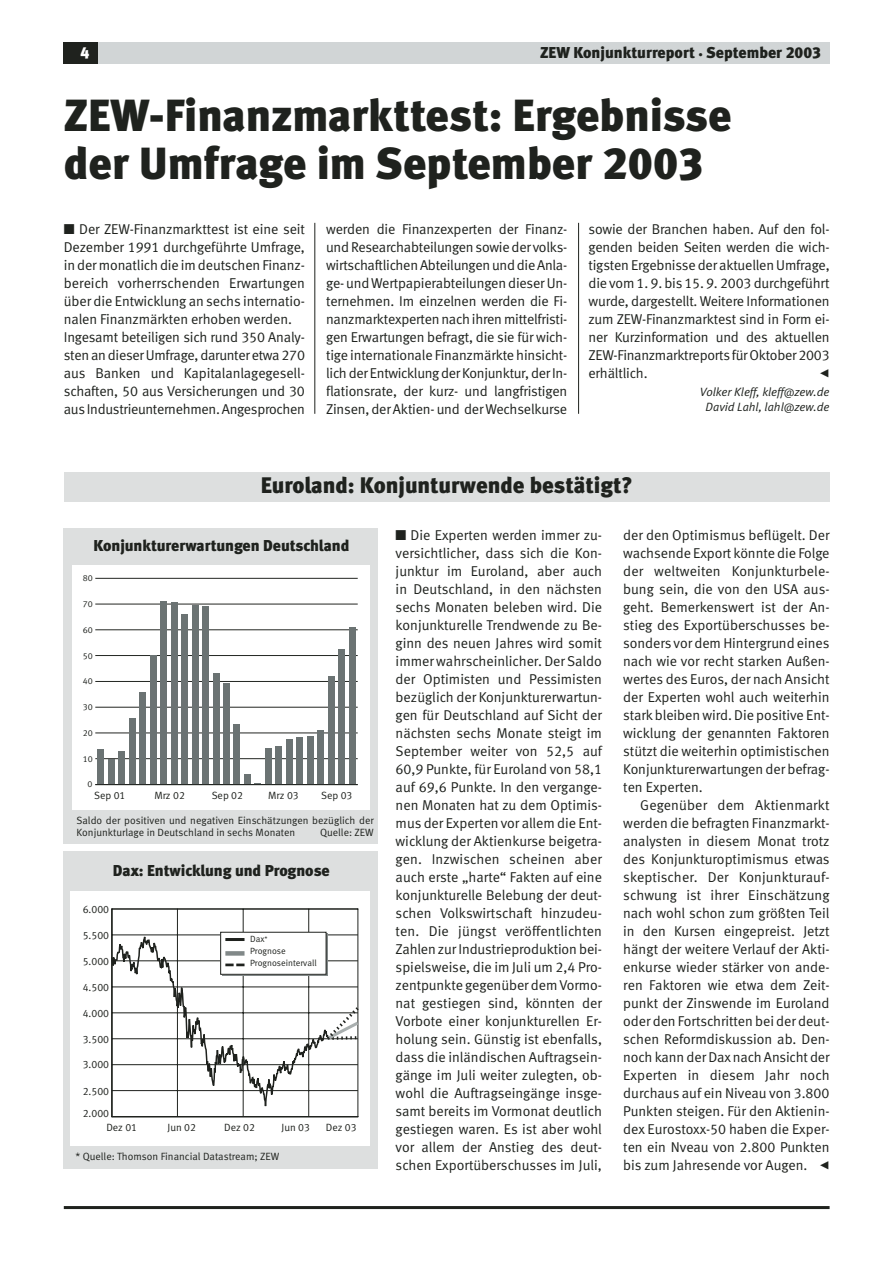
<style>
.page{position:relative;width:893px;height:1263px;background:#fff}
.page>*{position:absolute;margin:0;border:0;box-sizing:border-box;transform-origin:0 0}
.t1{font:45px/48px "Meta Black LF";color:#1f221e}
.t2{font:22.5px "Meta Black LF";color:#1f221e}
.t3{font:15.75px "Meta Black LF";letter-spacing:-.005em;color:#1f221e}
.t4{font:15.75px "Meta Black LF";color:#fff}
.t5{font:14.25px/18px "Meta Normal LF";letter-spacing:-.01em;color:#1f221e;text-align:justify}
.t6{font:italic 12px/15px "Meta Normal LF";color:#1f221e;text-align:center}
.t7{font:10.65px "Meta Normal LF";color:#1f221e}
.t8{font:10.5px/12px "Meta Normal LF";color:#1f221e}
.t9{font:9px/12px "Meta Normal LF";color:#1f221e}
.t10{font:8.7px "Meta Normal LF";color:#1f221e}
.s1{font-size:6.75px}
</style>
<div class="page">
<hr style="left:64px;top:1206px;width:765px;height:3px;background:#1f221e">
<div style="left:64px;top:43px;width:765px;height:21px;background:#d1d5d6"></div>
<div style="left:64px;top:43px;width:34px;height:21px;background:#1f221e"></div>
<div style="left:64px;top:472px;width:765px;height:29px;background:#dddfdf"></div>
<hr style="left:314px;top:223px;width:1px;height:191px;background:#1f221e">
<hr style="left:578px;top:223px;width:1px;height:191px;background:#1f221e">
<div style="left:64px;top:528px;width:314px;height:316px;background:#dddfdf"></div>
<div style="left:64px;top:852px;width:314px;height:317px;background:#dddfdf"></div>
<div style="left:72px;top:566px;width:297px;height:244px;background:#fff"></div>
<hr style="left:95px;top:758px;width:263px;height:1px;background:#1f221e">
<hr style="left:95px;top:733px;width:263px;height:1px;background:#1f221e">
<hr style="left:95px;top:707px;width:263px;height:1px;background:#1f221e">
<hr style="left:95px;top:681px;width:263px;height:1px;background:#1f221e">
<hr style="left:95px;top:655px;width:263px;height:1px;background:#1f221e">
<hr style="left:95px;top:629px;width:263px;height:1px;background:#1f221e">
<hr style="left:95px;top:604px;width:263px;height:1px;background:#1f221e">
<hr style="left:95px;top:578px;width:263px;height:1px;background:#1f221e">
<div style="left:98px;top:749px;width:6px;height:36px;background:#6b7373"></div>
<div style="left:108px;top:759px;width:6px;height:26px;background:#6b7373"></div>
<div style="left:119px;top:751px;width:6px;height:34px;background:#6b7373"></div>
<div style="left:129px;top:718px;width:6px;height:67px;background:#6b7373"></div>
<div style="left:140px;top:692px;width:6px;height:93px;background:#6b7373"></div>
<div style="left:150px;top:655px;width:6px;height:130px;background:#6b7373"></div>
<div style="left:160px;top:601px;width:7px;height:184px;background:#6b7373"></div>
<div style="left:171px;top:602px;width:6px;height:183px;background:#6b7373"></div>
<div style="left:181px;top:614px;width:7px;height:171px;background:#6b7373"></div>
<div style="left:192px;top:605px;width:6px;height:180px;background:#6b7373"></div>
<div style="left:202px;top:606px;width:7px;height:179px;background:#6b7373"></div>
<div style="left:213px;top:673px;width:6px;height:112px;background:#6b7373"></div>
<div style="left:223px;top:683px;width:7px;height:102px;background:#6b7373"></div>
<div style="left:234px;top:724px;width:6px;height:61px;background:#6b7373"></div>
<div style="left:244px;top:774px;width:6px;height:11px;background:#6b7373"></div>
<div style="left:265px;top:748px;width:6px;height:37px;background:#6b7373"></div>
<div style="left:276px;top:746px;width:6px;height:39px;background:#6b7373"></div>
<div style="left:286px;top:739px;width:6px;height:46px;background:#6b7373"></div>
<div style="left:297px;top:737px;width:6px;height:48px;background:#6b7373"></div>
<div style="left:307px;top:736px;width:6px;height:49px;background:#6b7373"></div>
<div style="left:317px;top:730px;width:7px;height:55px;background:#6b7373"></div>
<div style="left:328px;top:676px;width:6px;height:109px;background:#6b7373"></div>
<div style="left:338px;top:649px;width:7px;height:136px;background:#6b7373"></div>
<div style="left:349px;top:627px;width:6px;height:158px;background:#6b7373"></div>
<hr style="left:95px;top:784px;width:263px;height:1px;background:#1f221e">
<div style="left:70px;top:891px;width:300px;height:255px;background:#fff"></div>
<hr style="left:357px;top:909px;width:1px;height:208px;background:#1f221e">
<hr style="left:112px;top:909px;width:246px;height:1px;background:#1f221e">
<hr style="left:112px;top:909px;width:1px;height:208px;background:#1f221e">
<hr style="left:177px;top:909px;width:1px;height:208px;background:#1f221e">
<hr style="left:243px;top:909px;width:1px;height:208px;background:#1f221e">
<hr style="left:308px;top:909px;width:1px;height:208px;background:#1f221e">
<hr style="left:111px;top:909px;width:1px;height:208px;background:#1f221e">
<svg style="left:111px;top:927px;width:248px;height:191px"></svg>
<p class="t4" style="left:80px;top:47px;width:10px">4</p>
<p class="t3" style="left:540px;top:47px;width:282px">ZEW Konjunkturreport . September 2003</p>
<h1 class="t1" style="left:64px;top:95px;width:669px">ZEW-Finanzmarkttest: Ergebnisse der Umfrage im September 2003</h1>
<p class="t5" style="left:64px;top:221px;width:243px;text-align:left">■ Der ZEW-Finanzmarkttest ist eine seit Dezember 1991 durchgeführte Umfrage, in der monatlich die im deutschen Finanz&shy;bereich vorherrschenden Erwartungen über die Entwicklung an sechs internatio&shy;nalen Finanzmärkten erhoben werden.<br>Ingesamt beteiligen sich rund 350 Analy&shy;sten an dieser Umfrage, darunter etwa 270 aus Banken und Kapitalanlagegesell&shy;schaften, 50 aus Versicherungen und 30 aus Industrieunternehmen. Angesprochen</p>
<p class="t5" style="left:326px;top:221px;width:243px">werden die Finanzexperten der Finanz&shy;und Researchabteilungen sowie der volks&shy;wirtschaftlichen Abteilungen und die Anla&shy;ge- und Wertpapierabteilungen dieser Un&shy;ternehmen. Im einzelnen werden die Fi&shy;nanzmarktexperten nach ihren mittelfristi&shy;gen Erwartungen befragt, die sie für wich&shy;tige internationale Finanzmärkte hinsicht&shy;lich der Entwicklung der Konjunktur, der In&shy;flationsrate, der kurz- und langfristigen Zinsen, der Aktien- und der Wechselkurse</p>
<p class="t5" style="left:588px;top:221px;width:243px">sowie der Branchen haben. Auf den fol&shy;genden beiden Seiten werden die wich&shy;tigsten Ergebnisse der aktuellen Umfrage, die vom 1. 9. bis 15. 9. 2003 durchgeführt wurde, dargestellt. Weitere Informationen zum ZEW-Finanzmarktest sind in Form ei&shy;ner Kurzinformation und des aktuellen ZEW-Finanzmarktreports für Oktober 2003 erhältlich.</p>
<p class="t6" style="left:699px;top:385px;width:131px">Volker Kleff, kleff@zew.de<br>David Lahl, lahl@zew.de</p>
<h2 class="t2" style="left:261px;top:476px;width:373px">Euroland: Konjunturwende bestätigt?</h2>
<p class="t5" style="left:395px;top:527px;width:208px">■ Die Experten werden immer zu&shy;versichtlicher, dass sich die Kon&shy;junktur im Euroland, aber auch in Deutschland, in den nächsten sechs Monaten beleben wird. Die konjunkturelle Trendwende zu Be&shy;ginn des neuen Jahres wird somit immer wahrscheinlicher. Der Saldo der Optimisten und Pessimisten bezüglich der Konjunkturerwartun&shy;gen für Deutschland auf Sicht der nächsten sechs Monate steigt im September weiter von 52,5 auf 60,9 Punkte, für Euroland von 58,1 auf 69,6 Punkte. In den vergange&shy;nen Monaten hat zu dem Optimis&shy;mus der Experten vor allem die Ent&shy;wicklung der Aktienkurse beigetra&shy;gen. Inzwischen scheinen aber auch erste „harte“ Fakten auf eine konjunkturelle Belebung der deut&shy;schen Volkswirtschaft hinzudeu&shy;ten. Die jüngst veröffentlichten Zahlen zur Industrieproduktion bei&shy;spielsweise, die im Juli um 2,4 Pro&shy;zentpunkte gegenüber dem Vormo&shy;nat gestiegen sind, könnten der Vorbote einer konjunkturellen Er&shy;holung sein. Günstig ist ebenfalls, dass die inländischen Auftragsein&shy;gänge im Juli weiter zulegten, ob&shy;wohl die Auftragseingänge insge&shy;samt bereits im Vormonat deutlich gestiegen waren. Es ist aber wohl vor allem der Anstieg des deut&shy;schen Exportüberschusses im Juli,</p>
<p class="t5" style="left:623px;top:527px;width:208px">der den Optimismus beflügelt. Der wachsende Export könnte die Folge der weltweiten Konjunkturbele&shy;bung sein, die von den USA aus&shy;geht. Bemerkenswert ist der An&shy;stieg des Exportüberschusses be&shy;sonders vor dem Hintergrund eines nach wie vor recht starken Außen&shy;wertes des Euros, der nach Ansicht der Experten wohl auch weiterhin stark bleiben wird. Die positive Ent&shy;wicklung der genannten Faktoren stützt die weiterhin optimistischen Konjunkturerwartungen der befrag&shy;ten Experten.</p>
<p class="t3" style="left:93px;top:539px;width:257px">Konjunkturerwartungen Deutschland</p>
<p class="t10" style="left:83px;top:575px;width:12px">80</p>
<p class="t10" style="left:83px;top:601px;width:12px">70</p>
<p class="t10" style="left:83px;top:626px;width:12px">60</p>
<p class="t10" style="left:83px;top:652px;width:12px">50</p>
<p class="t10" style="left:83px;top:678px;width:12px">40</p>
<p class="t10" style="left:83px;top:704px;width:12px">30</p>
<p class="t10" style="left:83px;top:729px;width:12px">20</p>
<p class="t10" style="left:83px;top:755px;width:12px">10</p>
<p class="t10" style="left:87px;top:781px;width:7px">0</p>
<p class="t8" style="left:94px;top:790px;width:33px">Sep 01</p>
<p class="t8" style="left:154px;top:790px;width:32px">Mrz 02</p>
<p class="t8" style="left:212px;top:790px;width:33px">Sep 02</p>
<p class="t8" style="left:268px;top:790px;width:32px">Mrz 03</p>
<p class="t8" style="left:321px;top:790px;width:33px">Sep 03</p>
<p class="t5" style="left:623px;top:797px;width:208px;text-indent:17px">Gegenüber dem Aktienmarkt werden die befragten Finanzmarkt&shy;analysten in diesem Monat trotz des Konjunkturoptimismus etwas skeptischer. Der Konjunkturauf&shy;schwung ist ihrer Einschätzung nach wohl schon zum größten Teil in den Kursen eingepreist. Jetzt hängt der weitere Verlauf der Akti&shy;enkurse wieder stärker von ande&shy;ren Faktoren wie etwa dem Zeit&shy;punkt der Zinswende im Euroland oder den Fortschritten bei der deut&shy;schen Reformdiskussion ab. Den&shy;noch kann der Dax nach Ansicht der Experten in diesem Jahr noch durchaus auf ein Niveau von 3.800<br>Punkten steigen. Für den Aktienin&shy;dex Eurostoxx-50 haben die Exper&shy;ten ein Nveau von 2.800 Punkten bis zum Jahresende vor Augen.</p>
<p class="t8" style="left:76px;top:815px;width:299px">Saldo der positiven und negativen Einschätzungen bezüglich der<br>Konjunkturlage in Deutschland in sechs Monaten</p>
<p class="t8" style="left:320px;top:827px;width:55px">Quelle: ZEW</p>
<p class="t3" style="left:113px;top:865px;width:218px">Dax: Entwicklung und Prognose</p>
<p class="t7" style="left:83px;top:905px;width:28px">6.000</p>
<p class="t7" style="left:83px;top:931px;width:28px">5.500</p>
<p class="t9" style="left:250px;top:934px;width:68px">Dax<span class="s1">*<br></span>Prognose<br>Prognoseintervall</p>
<p class="t7" style="left:83px;top:957px;width:28px">5.000</p>
<p class="t7" style="left:83px;top:983px;width:28px">4.500</p>
<p class="t7" style="left:83px;top:1009px;width:28px">4.000</p>
<p class="t7" style="left:83px;top:1035px;width:28px">3.500</p>
<p class="t7" style="left:83px;top:1061px;width:28px">3.000</p>
<p class="t7" style="left:83px;top:1087px;width:28px">2.500</p>
<p class="t7" style="left:83px;top:1110px;width:28px">2.000</p>
<p class="t8" style="left:106px;top:1122px;width:32px">Dez 01</p>
<p class="t8" style="left:168px;top:1122px;width:30px">Jun 02</p>
<p class="t8" style="left:224px;top:1122px;width:32px">Dez 02</p>
<p class="t8" style="left:281px;top:1122px;width:30px">Jun 03</p>
<p class="t8" style="left:326px;top:1122px;width:32px">Dez 03</p>
<p class="t8" style="left:75px;top:1151px;width:205px">* Quelle: Thomson Financial Datastream; ZEW</p>
</div>
